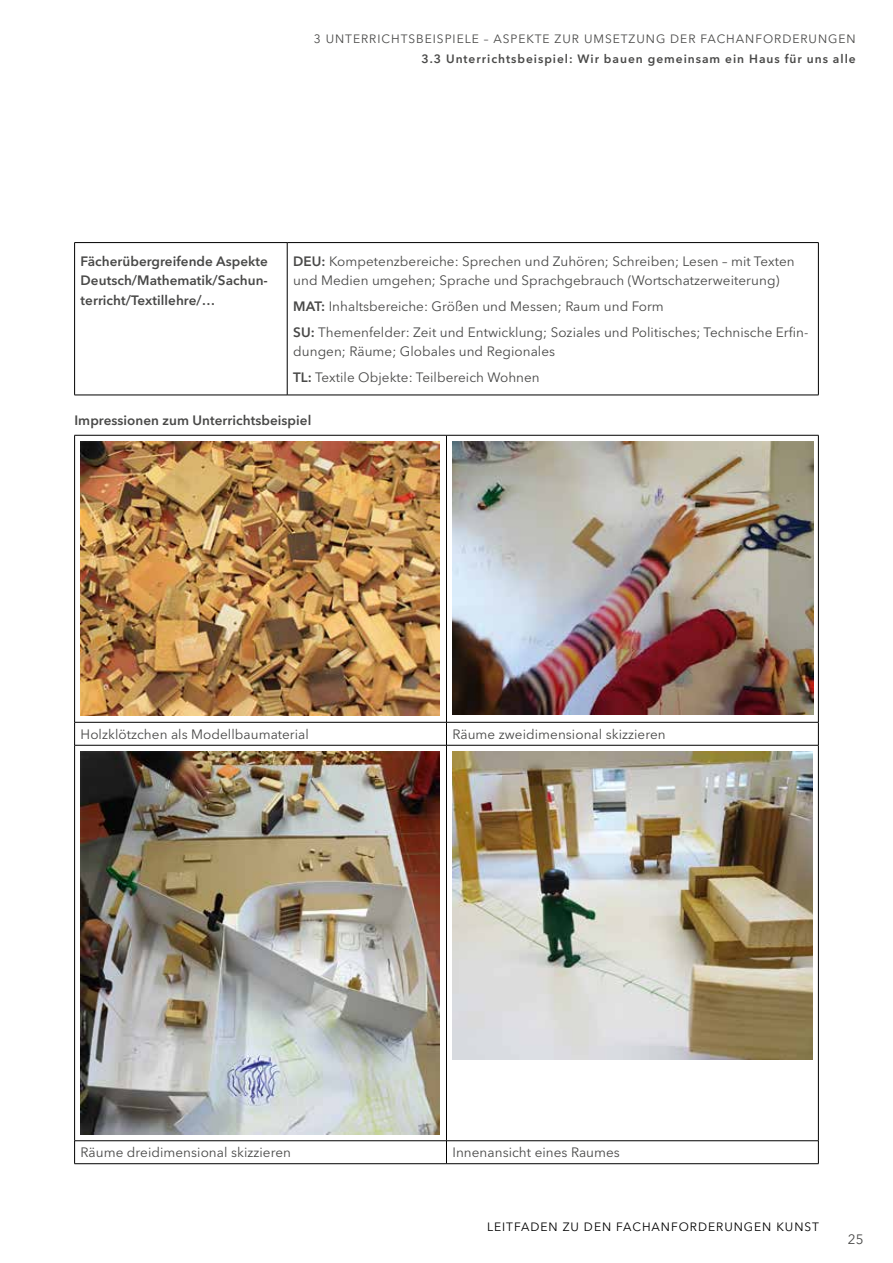
<style>
.page{position:relative;width:893px;height:1263px;background:#fff}
.page>*{position:absolute;margin:0;border:0;box-sizing:border-box;transform-origin:0 0}
.t1{font:13.5px/26px "Avenir Next LT Pro";letter-spacing:.005em;color:#494948}
.t2{font:600 13.5px/19.5px "Avenir Next LT Pro";letter-spacing:.005em;color:#494948;text-align:justify}
.t3{font:12px "Avenir Next LT Pro";letter-spacing:.08em;color:#494948}
.t4{font:600 12px "Avenir Next LT Pro";letter-spacing:.08em;color:#494948}
.t5{font:12px "Avenir Next LT Pro";letter-spacing:.08em;color:#000}
.s1{font-weight:600}
</style>
<div class="page">
<hr style="left:74px;top:242px;width:213px;height:1px;background:#000">
<hr style="left:74px;top:243px;width:1px;height:152px;background:#000">
<hr style="left:287px;top:242px;width:532px;height:1px;background:#000">
<hr style="left:287px;top:243px;width:1px;height:152px;background:#000">
<hr style="left:818px;top:243px;width:1px;height:152px;background:#000">
<hr style="left:74px;top:395px;width:213px;height:1px;background:#000">
<hr style="left:287px;top:395px;width:532px;height:1px;background:#000">
<hr style="left:74px;top:435px;width:372px;height:1px;background:#000">
<hr style="left:74px;top:435px;width:1px;height:287px;background:#000">
<hr style="left:446px;top:435px;width:373px;height:1px;background:#000">
<hr style="left:446px;top:435px;width:1px;height:287px;background:#000">
<hr style="left:818px;top:435px;width:1px;height:287px;background:#000">
<hr style="left:74px;top:722px;width:372px;height:1px;background:#000">
<svg style="left:74px;top:722px;width:1px;height:23px"></svg>
<hr style="left:446px;top:722px;width:373px;height:1px;background:#000">
<svg style="left:446px;top:722px;width:1px;height:23px"></svg>
<svg style="left:818px;top:722px;width:1px;height:23px"></svg>
<hr style="left:74px;top:745px;width:372px;height:1px;background:#000">
<hr style="left:74px;top:745px;width:1px;height:395px;background:#000">
<hr style="left:446px;top:745px;width:373px;height:1px;background:#000">
<hr style="left:446px;top:745px;width:1px;height:395px;background:#000">
<hr style="left:818px;top:745px;width:1px;height:395px;background:#000">
<hr style="left:74px;top:1140px;width:372px;height:1px;background:#000">
<svg style="left:74px;top:1141px;width:1px;height:22px"></svg>
<hr style="left:446px;top:1140px;width:373px;height:1px;background:#000">
<svg style="left:446px;top:1141px;width:1px;height:22px"></svg>
<svg style="left:818px;top:1141px;width:1px;height:22px"></svg>
<hr style="left:74px;top:1163px;width:372px;height:1px;background:#000">
<hr style="left:446px;top:1163px;width:373px;height:1px;background:#000">
<img style="left:81px;top:442px;width:358px;height:274px">
<img style="left:452px;top:442px;width:361px;height:272px">
<img style="left:81px;top:752px;width:358px;height:382px">
<img style="left:452px;top:752px;width:361px;height:307px">
<p class="t3" style="left:314px;top:32px;width:543px">3 UNTERRICHTSBEISPIELE – ASPEKTE ZUR UMSETZUNG DER FACHANFORDERUNGEN</p>
<p class="t4" style="left:422px;top:51px;width:436px">3.3 Unterrichtsbeispiel: Wir bauen gemeinsam ein Haus für uns alle</p>
<p class="t2" style="left:81px;top:251px;width:189px">Fächerübergreifende Aspekte Deutsch/Mathematik/Sachun&shy;terricht/Textillehre/…</p>
<p class="t1" style="left:293px;top:251px;width:503px;line-height:19.5px"><span class="s1">DEU:</span> Kompetenzbereiche: Sprechen und Zuhören; Schreiben; Lesen – mit Texten und Medien umgehen; Sprache und Sprachgebrauch (Wortschatzerweiterung)</p>
<p class="t1" style="left:293px;top:293px;width:517px"><span class="s1">MAT:</span> Inhaltsbereiche: Größen und Messen; Raum und Form<br><span class="s1">SU:</span> Themenfelder: Zeit und Entwicklung; Soziales und Politisches; Technische Erfin-</p>
<p class="t1" style="left:293px;top:339px;width:263px">dungen; Räume; Globales und Regionales<br><span class="s1">TL:</span> Textile Objekte: Teilbereich Wohnen</p>
<p class="t2" style="left:74px;top:410px;width:238px">Impressionen zum Unterrichtsbeispiel</p>
<p class="t1" style="left:81px;top:721px;width:230px">Holzklötzchen als Modellbaumaterial</p>
<p class="t1" style="left:452px;top:721px;width:215px">Räume zweidimensional skizzieren</p>
<p class="t1" style="left:81px;top:1139px;width:212px">Räume dreidimensional skizzieren</p>
<p class="t1" style="left:452px;top:1139px;width:169px">Innenansicht eines Raumes</p>
<p class="t5" style="left:487px;top:1219px;width:333px">LEITFADEN ZU DEN FACHANFORDERUNGEN KUNST</p>
<p class="t1" style="left:848px;top:1226px;width:18px">25</p>
</div>
